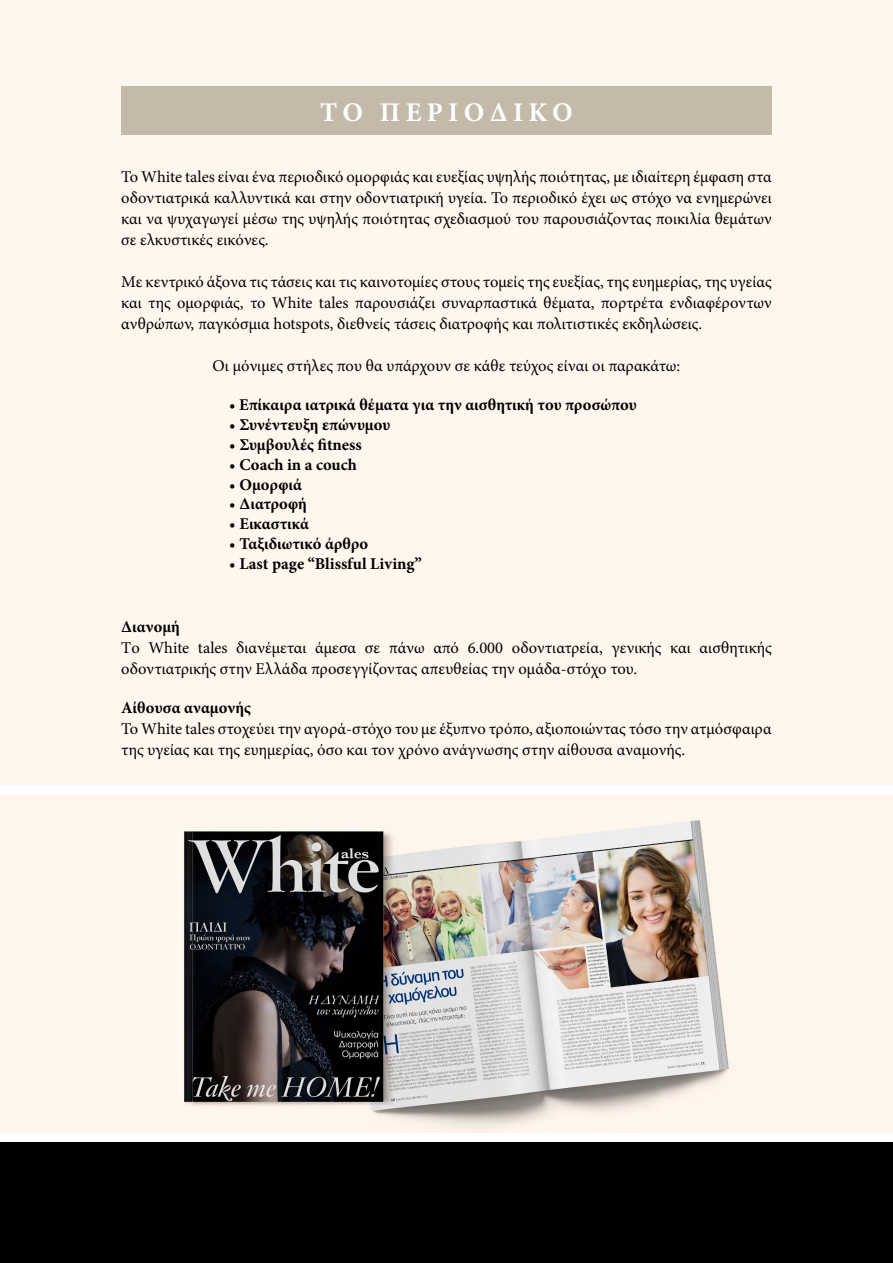
<style>
.page{position:relative;width:893px;height:1263px;background:#fff}
.page>*{position:absolute;margin:0;border:0;box-sizing:border-box;transform-origin:0 0}
.t1{font:700 27px "Minion Pro";letter-spacing:.2em;color:#fff}
.t2{font:16.5px/21px "Minion Pro";color:#000;text-align:justify}
.t3{font:700 16.5px "Minion Pro";color:#000}
.s1{font-weight:400}
</style>
<div class="page">
<div style="left:0;top:0;width:893px;height:785px;background:#fff6ed"></div>
<div style="left:0;top:1142px;width:893px;height:121px;background:#000"></div>
<div style="left:121px;top:86px;width:651px;height:49px;background:#c4baaa"></div>
<img style="left:0;top:794px;width:893px;height:338px">
<h1 class="t1" style="left:320px;top:93px;width:254px">ΤΟ ΠΕΡΙΟΔΙΚΟ</h1>
<p class="t2" style="left:121px;top:166px;width:652px">Το White tales είναι ένα περιοδικό ομορφιάς και ευεξίας υψηλής ποιότητας, με ιδιαίτερη έμφαση στα οδοντιατρικά καλλυντικά και στην οδοντιατρική υγεία. Το περιοδικό έχει ως στόχο να ενημερώνει και να ψυχαγωγεί μέσω της υψηλής ποιότητας σχεδιασμού του παρουσιάζοντας ποικιλία θεμάτων σε ελκυστικές εικόνες.</p>
<p class="t2" style="left:121px;top:271px;width:652px">Mε κεντρικό άξονα τις τάσεις και τις καινοτομίες στους τομείς της ευεξίας, της ευημερίας, της υγείας και της ομορφιάς, το White tales παρουσιάζει συναρπαστικά θέματα, πορτρέτα ενδιαφέροντων ανθρώπων, παγκόσμια hotspots, διεθνείς τάσεις διατροφής και πολιτιστικές εκδηλώσεις.</p>
<p class="t2" style="left:213px;top:355px;width:469px">Οι μόνιμες στήλες που θα υπάρχουν σε κάθε τεύχος είναι οι παρακάτω:</p>
<p class="t3" style="left:229px;top:393px;width:409px"><span class="s1">•</span> Επίκαιρα ιατρικά θέματα για την αισθητική του προσώπου</p>
<p class="t3" style="left:229px;top:413px;width:163px"><span class="s1">•</span> Συνέντευξη επώνυμου</p>
<p class="t3" style="left:229px;top:433px;width:134px"><span class="s1">•</span> Συμβουλές fitness</p>
<p class="t3" style="left:229px;top:453px;width:129px"><span class="s1">•</span> Coach in a couch</p>
<p class="t3" style="left:229px;top:473px;width:74px"><span class="s1">•</span> Ομορφιά</p>
<p class="t3" style="left:229px;top:492px;width:79px"><span class="s1">•</span> Διατροφή</p>
<p class="t3" style="left:229px;top:512px;width:81px"><span class="s1">•</span> Εικαστικά</p>
<p class="t3" style="left:229px;top:532px;width:140px"><span class="s1">•</span> Ταξιδιωτικό άρθρο</p>
<p class="t3" style="left:229px;top:552px;width:194px"><span class="s1">•</span> Last page “Blissful Living”</p>
<p class="t3" style="left:121px;top:615px;width:60px">Διανομή</p>
<p class="t2" style="left:121px;top:637px;width:652px">Τo White tales διανέμεται άμεσα σε πάνω από 6.000 οδοντιατρεία, γενικής και αισθητικής οδοντιατρικής στην Ελλάδα προσεγγίζοντας απευθείας την ομάδα-στόχο του.</p>
<p class="t3" style="left:121px;top:696px;width:131px">Αίθουσα αναμονής</p>
<p class="t2" style="left:121px;top:719px;width:652px">Το White tales στοχεύει την αγορά-στόχο του με έξυπνο τρόπο, αξιοποιώντας τόσο την ατμόσφαιρα της υγείας και της ευημερίας, όσο και τον χρόνο ανάγνωσης στην αίθουσα αναμονής.</p>
</div>
